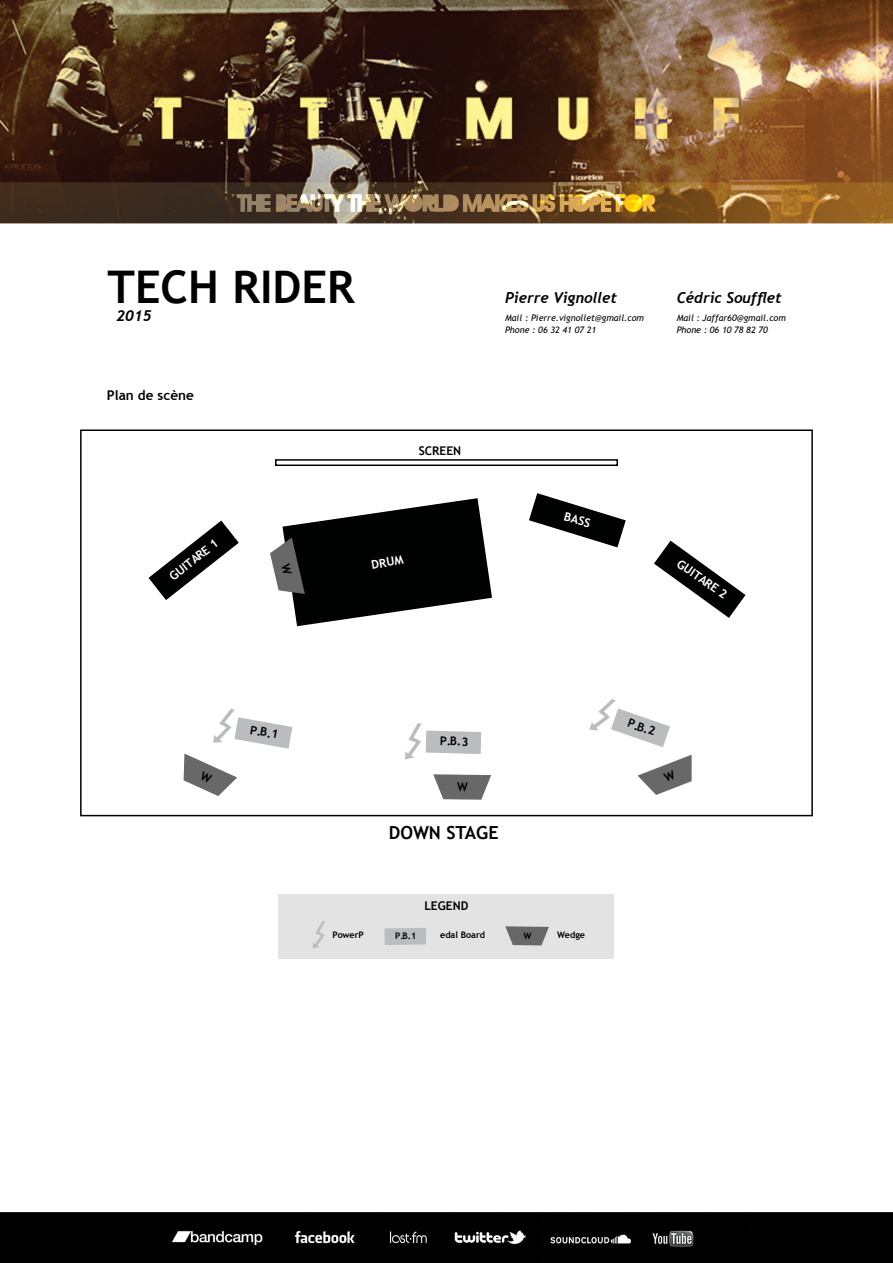
<style>
.page{position:relative;width:893px;height:1263px;background:#fff}
.page>*{position:absolute;margin:0;border:0;box-sizing:border-box;transform-origin:0 0}
.t1{font:700 45px "Trebuchet MS";color:#000}
.t2{font:700 18px "Trebuchet MS";color:#000}
.t3{font:italic 700 15px "Trebuchet";color:#000}
.t4{font:700 13.5px "Trebuchet MS";color:#000}
.t5{font:700 12px "Trebuchet MS";color:#000}
.t6{font:700 12px "Trebuchet MS";color:#fff}
.t7{font:italic 9px/12px "Trebuchet MS";color:#000}
.t8{font:700 9px "Trebuchet MS";color:#000}
</style>
<div class="page">
<img style="left:0;top:0;width:893px;height:1263px">
<div style="left:279px;top:894px;width:335px;height:65px;background:#e2e3e2"></div>
<div style="left:276px;top:460px;width:341px;height:5px;background:#fff"></div>
<div style="left:275px;top:459px;width:343px;height:7px;border:2px solid #000"></div>
<div style="left:80px;top:429px;width:733px;height:387px;border:2px solid #000"></div>
<svg style="left:147px;top:519px;width:93px;height:82px"></svg>
<svg style="left:528px;top:492px;width:99px;height:56px"></svg>
<svg style="left:653px;top:540px;width:94px;height:79px"></svg>
<svg style="left:384px;top:928px;width:42px;height:17px"></svg>
<svg style="left:405px;top:723px;width:76px;height:36px"></svg>
<svg style="left:313px;top:921px;width:12px;height:27px"></svg>
<svg style="left:589px;top:699px;width:81px;height:48px"></svg>
<svg style="left:270px;top:497px;width:223px;height:130px"></svg>
<svg style="left:184px;top:708px;width:108px;height:88px"></svg>
<svg style="left:638px;top:755px;width:54px;height:40px"></svg>
<svg style="left:433px;top:774px;width:58px;height:26px"></svg>
<svg style="left:505px;top:926px;width:44px;height:19px"></svg>
<h1 class="t1" style="left:107px;top:259px;width:249px">TECH RIDER</h1>
<h3 class="t3" style="left:117px;top:307px;width:37px">2015</h3>
<h3 class="t4" style="left:107px;top:387px;width:89px">Plan de scène</h3>
<h3 class="t5" style="left:419px;top:443px;width:44px">SCREEN</h3>
<h3 class="t6" style="left:166px;top:571px;width:60px;rotate:-38deg">GUITARE 1</h3>
<h3 class="t6" style="left:370px;top:557px;width:34px;rotate:-10deg">DRUM</h3>
<h3 class="t3" style="left:505px;top:289px;width:114px">Pierre Vignollet</h3>
<p class="t7" style="left:505px;top:312px;width:140px">Mail : Pierre.vignollet@gmail.com<br>Phone : 06 32 41 07 21</p>
<h3 class="t3" style="left:677px;top:289px;width:106px">Cédric Soufflet</h3>
<p class="t7" style="left:677px;top:312px;width:111px">Mail : Jaffar60@gmail.com<br>Phone : 06 10 78 82 70</p>
<h3 class="t6" style="left:566px;top:509px;width:28px;rotate:16deg">BASS</h3>
<h3 class="t6" style="left:683px;top:556px;width:60px;rotate:35deg">GUITARE 2</h3>
<h3 class="t5" style="left:252px;top:722px;width:30px;rotate:10deg">P.B.1</h3>
<h3 class="t5" style="left:440px;top:733px;width:30px;rotate:2deg">P.B.3</h3>
<h2 class="t2" style="left:389px;top:821px;width:111px">DOWN STAGE</h2>
<h3 class="t5" style="left:424px;top:898px;width:46px">LEGEND</h3>
<p class="t8" style="left:332px;top:929px;width:33px">PowerP</p>
<p class="t8" style="left:440px;top:929px;width:47px">edal Board</p>
<p class="t8" style="left:557px;top:929px;width:30px">Wedge</p>
<p class="t8" style="left:395px;top:930px;width:23px;rotate:-1deg">P.B.1</p>
<h3 class="t5" style="left:631px;top:715px;width:30px;rotate:19deg">P.B.2</h3>
</div>
